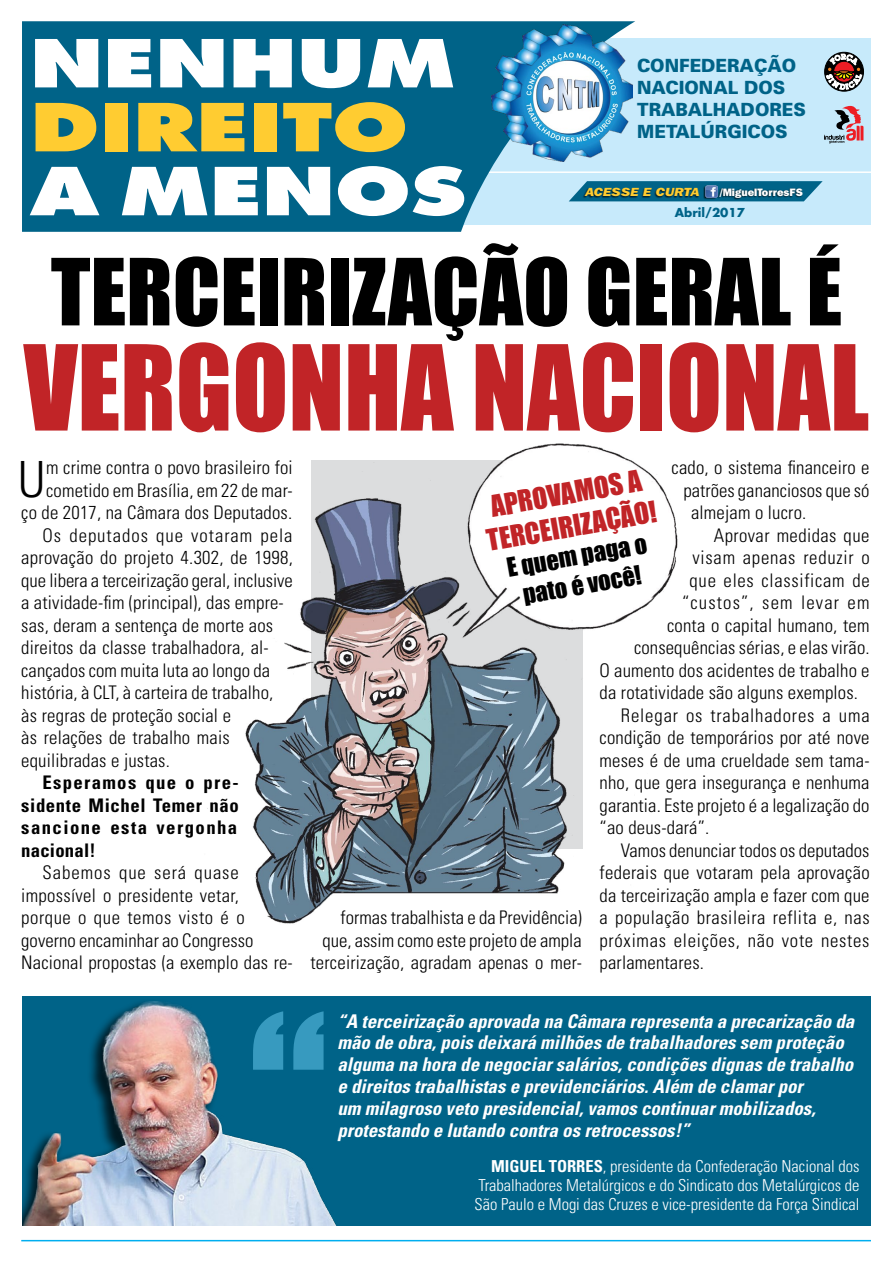
<style>
.page{position:relative;width:893px;height:1263px;background:#fff}
.page>*{position:absolute;margin:0;border:0;box-sizing:border-box;transform-origin:0 0}
.t1{font:109.35px "Impact";color:#c12427;scale:.94 1}
.t2{font:85.5px "Impact";color:#000}
.t3{font:800 64.2px "Futura";color:#fff;scale:1.3 1}
.t4{font:800 64.2px "Futura";color:#ffcc31;scale:1.3 1}
.t5{font:300 condensed 49.95px "Univers";color:#000}
.t6{font:27.3px/32.8px "Impact";color:#c12427;text-align:center}
.t7{font:24.3px/29.2px "Impact";color:#000;text-align:center}
.t8{font:italic 700 condensed 18.9px/21.8px "Univers";color:#fff}
.t9{font:300 condensed 18.75px/22.5px "Univers";letter-spacing:.01em;color:#000}
.t10{font:300 condensed 18.75px "Univers";letter-spacing:.04em;color:#000}
.t11{font:700 condensed 18.75px/22.5px "Univers";letter-spacing:.03em;color:#000;text-align:justify}
.t12{font:300 condensed 18.75px "Univers";letter-spacing:.03em;color:#000}
.t13{font:300 condensed 18.75px "Univers";letter-spacing:.045em;color:#000}
.t14{font:300 condensed 18.75px "Univers";letter-spacing:.05em;color:#000}
.t15{font:300 condensed 18.75px "Univers";letter-spacing:.06em;color:#000}
.t16{font:900 18.15px/21.9px "Univers";color:#006388;scale:.95 1}
.t17{font:300 condensed 16.5px/18.9px "Univers";color:#fff;text-align:justify}
.t18{font:700 12px "Futura";color:#006388}
.t19{font:italic 800 11.7px "Franklin Gothic IT Cby BT";color:#ffcc31;scale:1.19 1}
.t20{font:800 10.65px "Franklin Gothic IT Cby BT";color:#fff}
.s1{font-weight:700}
</style>
<div class="page">
<img style="left:207px;top:443px;width:471px;height:487px">
<div style="left:23px;top:996px;width:848px;height:229px;background:#006388"></div>
<img style="left:23px;top:1001px;width:313px;height:224px">
<svg style="left:253px;top:1011px;width:71px;height:59px"></svg>
<hr style="left:21px;top:1240px;width:850px;height:1px;background:#00aeef">
<div style="left:94px;top:38px;width:777px;height:186px;background:#c7eafb"></div>
<hr style="left:393px;top:171px;width:488px;height:2px;background:#fff">
<svg style="left:22px;top:21px;width:613px;height:211px;background:#137093"></svg>
<img style="left:492px;top:25px;width:140px;height:137px">
<svg style="left:824px;top:105px;width:39px;height:38px"></svg>
<svg style="left:824px;top:52px;width:40px;height:40px"></svg>
<svg style="left:826px;top:54px;width:36px;height:36px"></svg>
<svg style="left:569px;top:181px;width:254px;height:20px;background:#13607f"></svg>
<h3 class="t3" style="left:30px;top:24px;width:329px">NENHUM</h3>
<h3 class="t4" style="left:30px;top:88px;width:292px">DIREITO</h3>
<h3 class="t3" style="left:30px;top:152px;width:337px">A MENOS</h3>
<p class="t16" style="left:637px;top:54px;width:179px">CONFEDERAÇÃO<br>NACIONAL DOS<br>TRABALHADORES<br>METALÚRGICOS</p>
<p class="t19" style="left:586px;top:185px;width:97px">ACESSE E CURTA</p>
<p class="t20" style="left:720px;top:185px;width:85px">/MiguelTorresFS</p>
<p class="t18" style="left:675px;top:204px;width:72px">Abril/2017</p>
<h2 class="t2" style="left:51px;top:226px;width:793px">TERCEIRIZAÇÃO GERAL É</h2>
<h1 class="t1" style="left:24px;top:303px;width:901px">VERGONHA NACIONAL</h1>
<h3 class="t5" style="left:18px;top:449px;width:29px">U</h3>
<p class="t9" style="left:46px;top:456px;width:248px">m crime contra o povo brasileiro foi</p>
<p class="t9" style="left:46px;top:479px;width:248px">cometido em Brasília, em 22 de mar-</p>
<p class="t9" style="left:21px;top:501px;width:272px">ço de 2017, na Câmara dos Deputados.</p>
<p class="t14" style="left:43px;top:524px;width:252px">Os deputados que votaram pela</p>
<p class="t9" style="left:21px;top:546px;width:273px">aprovação do projeto 4.302, de 1998,</p>
<p class="t9" style="left:21px;top:569px;width:273px">que libera a terceirização geral, inclusive</p>
<p class="t9" style="left:21px;top:591px;width:264px">a atividade-fim (principal), das empre-</p>
<p class="t9" style="left:21px;top:614px;width:253px">sas, deram a sentença de morte aos</p>
<p class="t9" style="left:21px;top:636px;width:249px">direitos da classe trabalhadora, al-</p>
<p class="t9" style="left:21px;top:659px;width:250px">cançados com muita luta ao longo da</p>
<p class="t9" style="left:21px;top:681px;width:254px">história, à CLT, à carteira de trabalho,</p>
<p class="t9" style="left:21px;top:704px;width:212px">às regras de proteção social e</p>
<p class="t9" style="left:21px;top:726px;width:210px">às relações de trabalho mais</p>
<p class="t9" style="left:21px;top:749px;width:150px">equilibradas e justas.</p>
<p class="t11" style="left:21px;top:771px;width:219px;text-indent:21px">Esperamos que o pre&shy;sidente Michel Temer não sancione esta vergonha nacional!</p>
<p class="t9" style="left:21px;top:861px;width:273px;text-indent:21px">Sabemos que será quase impossível o presidente vetar, porque o que temos visto é o governo encaminhar ao Congresso<br>Nacional propostas (a exemplo das re-</p>
<p class="t9" style="left:672px;top:456px;width:200px">cado, o sistema financeiro e</p>
<p class="t9" style="left:684px;top:479px;width:187px">patrões gananciosos que só</p>
<p class="t9" style="left:691px;top:501px;width:117px">almejam o lucro.</p>
<p class="t9" style="left:714px;top:524px;width:157px">Aprovar medidas que</p>
<p class="t10" style="left:693px;top:546px;width:179px">visam apenas reduzir o</p>
<p class="t10" style="left:690px;top:569px;width:182px">que eles classificam de</p>
<p class="t15" style="left:682px;top:591px;width:189px">“custos”, sem levar em</p>
<p class="t9" style="left:667px;top:614px;width:204px">conta o capital humano, tem</p>
<p class="t9" style="left:634px;top:636px;width:237px">consequências sérias, e elas virão.</p>
<p class="t9" style="left:600px;top:659px;width:271px">O aumento dos acidentes de trabalho e</p>
<p class="t9" style="left:600px;top:681px;width:260px">da rotatividade são alguns exemplos.</p>
<p class="t13" style="left:621px;top:704px;width:250px">Relegar os trabalhadores a uma</p>
<p class="t9" style="left:600px;top:726px;width:272px">condição de temporários por até nove</p>
<p class="t9" style="left:600px;top:749px;width:272px">meses é de uma crueldade sem tama-</p>
<p class="t9" style="left:600px;top:771px;width:272px">nho, que gera insegurança e nenhuma</p>
<p class="t9" style="left:600px;top:794px;width:271px">garantia. Este projeto é a legalização do</p>
<p class="t9" style="left:600px;top:816px;width:111px">“ao deus-dará”.</p>
<p class="t9" style="left:621px;top:839px;width:250px">Vamos denunciar todos os deputados</p>
<p class="t9" style="left:600px;top:861px;width:272px">federais que votaram pela aprovação</p>
<p class="t9" style="left:600px;top:884px;width:272px">da terceirização ampla e fazer com que</p>
<p class="t12" style="left:600px;top:906px;width:272px">a população brasileira reflita e, nas</p>
<p class="t10" style="left:600px;top:929px;width:271px">próximas eleições, não vote nestes</p>
<p class="t9" style="left:600px;top:951px;width:106px">parlamentares.</p>
<h3 class="t6" style="left:478px;top:491px;width:173px;rotate:-10deg">APROVAMOS A<br>TERCEIRIZAÇÃO!</h3>
<p class="t7" style="left:505px;top:553px;width:143px;rotate:-10deg">E quem paga o pato é você!</p>
<p class="t9" style="left:310px;top:906px;width:273px;text-align:right">formas trabalhista e da Previdência) que, assim como este projeto de ampla terceirização, agradam apenas o mer-</p>
<p class="t8" style="left:337px;top:1010px;width:519px">“A terceirização aprovada na Câmara representa a precarização da mão de obra, pois deixará milhões de trabalhadores sem proteção alguma na hora de negociar salários, condições dignas de trabalho e direitos trabalhistas e previdenciários. Além de clamar por<br>um milagroso veto presidencial, vamos continuar mobilizados, protestando e lutando contra os retrocessos!”</p>
<p class="t17" style="left:475px;top:1156px;width:386px;text-indent:16px"><span class="s1">MIGUEL TORRES</span>, presidente da Confederação Nacional dos Trabalhadores Metalúrgicos e do Sindicato dos Metalúrgicos de São Paulo e Mogi das Cruzes e vice-presidente da Força Sindical</p>
</div>
